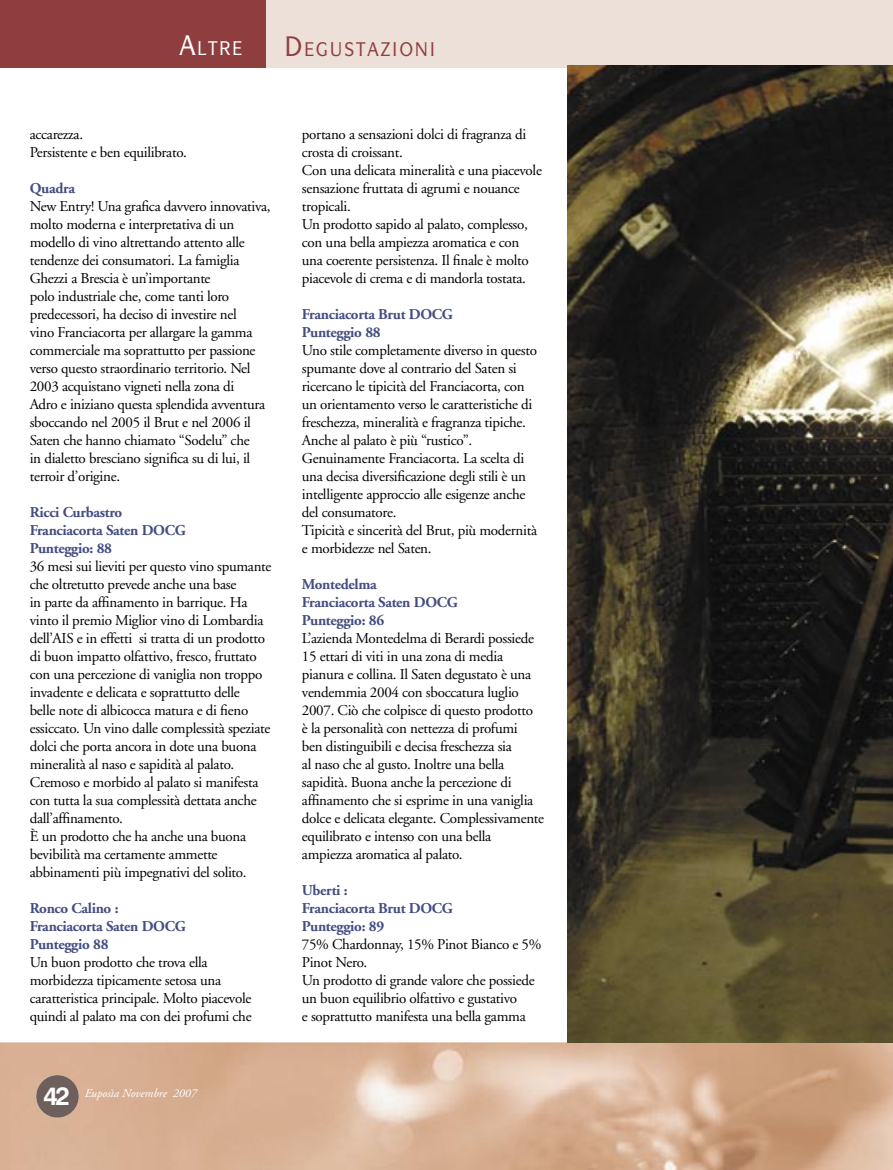
<style>
.page{position:relative;width:893px;height:1170px;background:#fff}
.page>*{position:absolute;margin:0;border:0;box-sizing:border-box;transform-origin:0 0}
.t1{font:700 25.5px "Swiss 721 BT";color:#fff}
.t2{font:15px/18px "Adobe Garamond";letter-spacing:-.02em;color:#000}
.t3{font:700 15px/18px "Adobe Garamond";letter-spacing:-.02em;color:#434d81}
.t4{font:italic 12px "Adobe Garamond";color:#fff}
</style>
<div class="page">
<img style="left:0;top:1042px;width:893px;height:127px">
<div style="left:0;top:0;width:893px;height:68px;background:#ede0d8"></div>
<div style="left:0;top:0;width:266px;height:68px;background:#8f3e40"></div>
<img style="left:36px;top:1074px;width:43px;height:43px;border-radius:50%">
<img style="left:568px;top:65px;width:325px;height:977px">
<p class="t2" style="left:30px;top:125px;width:159px">accarezza.<br>Persistente e ben equilibrato.</p>
<p class="t3" style="left:30px;top:179px;width:47px">Quadra</p>
<p class="t2" style="left:30px;top:197px;width:242px">New Entry! Una grafica davvero innovativa, molto moderna e interpretativa di un modello di vino altrettando attento alle tendenze dei consumatori. La famiglia Ghezzi a Brescia è un’importante<br>polo industriale che, come tanti loro predecessori, ha deciso di investire nel<br>vino Franciacorta per allargare la gamma commerciale ma soprattutto per passione verso questo straordinario territorio. Nel 2003 acquistano vigneti nella zona di<br>Adro e iniziano questa splendida avventura sboccando nel 2005 il Brut e nel 2006 il Saten che hanno chiamato “Sodelu” che<br>in dialetto bresciano significa su di lui, il terroir d’origine.</p>
<p class="t3" style="left:30px;top:503px;width:157px">Ricci Curbastro<br>Franciacorta Saten DOCG<br>Punteggio: 88</p>
<p class="t2" style="left:30px;top:557px;width:243px">36 mesi sui lieviti per questo vino spumante che oltretutto prevede anche una base<br>in parte da affinamento in barrique. Ha vinto il premio Miglior vino di Lombardia dell’AIS e in effetti si tratta di un prodotto di buon impatto olfattivo, fresco, fruttato con una percezione di vaniglia non troppo invadente e delicata e soprattutto delle<br>belle note di albicocca matura e di fieno essiccato. Un vino dalle complessità speziate dolci che porta ancora in dote una buona mineralità al naso e sapidità al palato.<br>Cremoso e morbido al palato si manifesta con tutta la sua complessità dettata anche dall’affinamento.<br>È un prodotto che ha anche una buona bevibilità ma certamente ammette abbinamenti più impegnativi del solito.</p>
<p class="t3" style="left:30px;top:899px;width:157px">Ronco Calino :<br>Franciacorta Saten DOCG<br>Punteggio 88</p>
<p class="t2" style="left:30px;top:953px;width:223px">Un buon prodotto che trova ella morbidezza tipicamente setosa una caratteristica principale. Molto piacevole quindi al palato ma con dei profumi che</p>
<h1 class="t1" style="left:44px;top:1080px;width:28px">42</h1>
<p class="t4" style="left:85px;top:1086px;width:114px">Euposìa Novembre 2007</p>
<p class="t2" style="left:302px;top:125px;width:242px">portano a sensazioni dolci di fragranza di crosta di croissant.<br>Con una delicata mineralità e una piacevole sensazione fruttata di agrumi e nouance tropicali.<br>Un prodotto sapido al palato, complesso, con una bella ampiezza aromatica e con una coerente persistenza. Il finale è molto piacevole di crema e di mandorla tostata.</p>
<p class="t3" style="left:302px;top:305px;width:152px">Franciacorta Brut DOCG<br>Punteggio 88</p>
<p class="t2" style="left:302px;top:341px;width:237px">Uno stile completamente diverso in questo spumante dove al contrario del Saten si ricercano le tipicità del Franciacorta, con un orientamento verso le caratteristiche di freschezza, mineralità e fragranza tipiche.<br>Anche al palato è più “rustico”.<br>Genuinamente Franciacorta. La scelta di una decisa diversificazione degli stili è un intelligente approccio alle esigenze anche del consumatore.<br>Tipicità e sincerità del Brut, più modernità e morbidezze nel Saten.</p>
<p class="t3" style="left:302px;top:575px;width:157px">Montedelma<br>Franciacorta Saten DOCG<br>Punteggio: 86</p>
<p class="t2" style="left:302px;top:629px;width:244px">L’azienda Montedelma di Berardi possiede 15 ettari di viti in una zona di media pianura e collina. Il Saten degustato è una vendemmia 2004 con sboccatura luglio 2007. Ciò che colpisce di questo prodotto<br>è la personalità con nettezza di profumi<br>ben distinguibili e decisa freschezza sia<br>al naso che al gusto. Inoltre una bella sapidità. Buona anche la percezione di affinamento che si esprime in una vaniglia dolce e delicata elegante. Complessivamente equilibrato e intenso con una bella ampiezza aromatica al palato.</p>
<p class="t3" style="left:302px;top:881px;width:152px">Uberti :<br>Franciacorta Brut DOCG<br>Punteggio: 89</p>
<p class="t2" style="left:302px;top:935px;width:241px">75% Chardonnay, 15% Pinot Bianco e 5% Pinot Nero.<br>Un prodotto di grande valore che possiede un buon equilibrio olfattivo e gustativo<br>e soprattutto manifesta una bella gamma</p>
</div>
